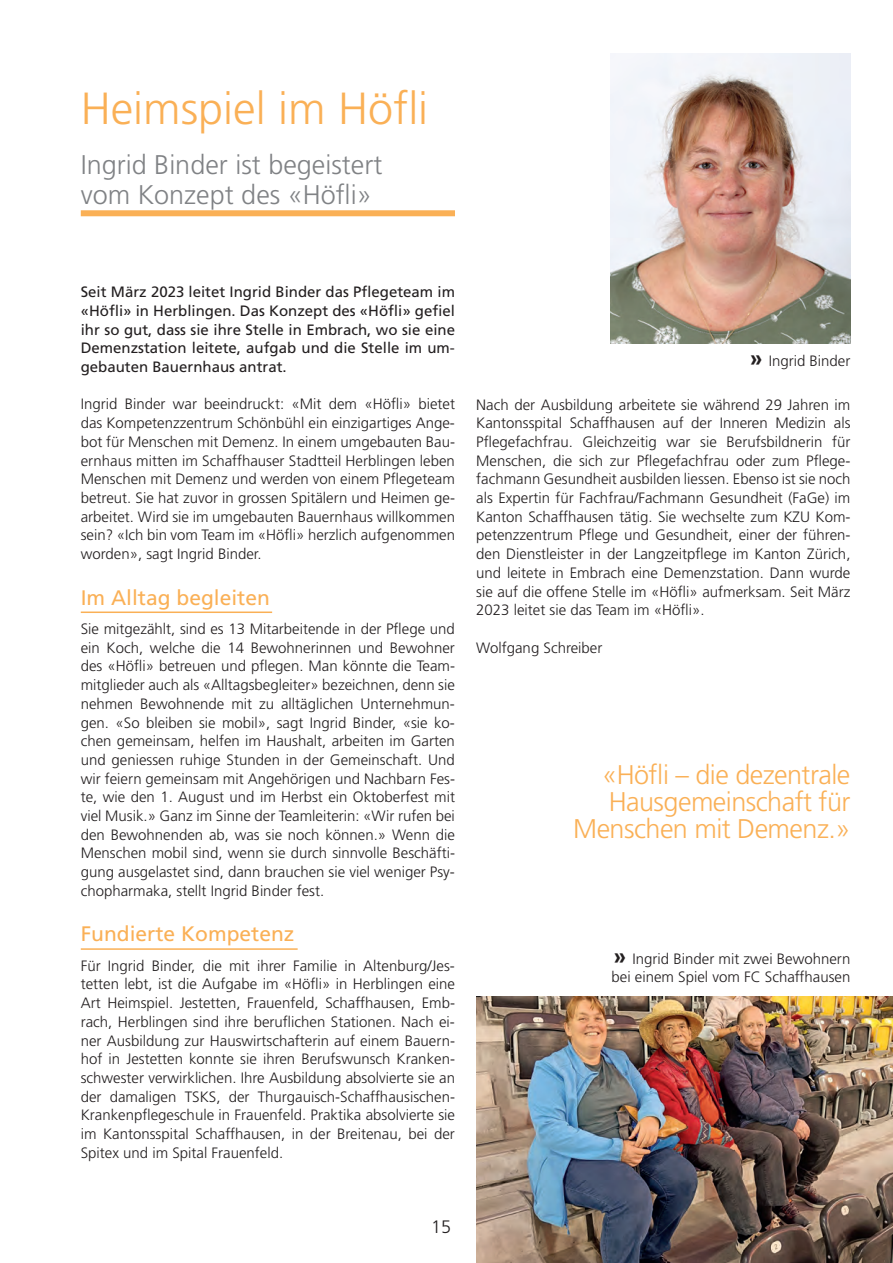
<style>
.page{position:relative;width:893px;height:1263px;background:#fff}
.page>*{position:absolute;margin:0;border:0;box-sizing:border-box;transform-origin:0 0}
.t1{font:300 45px "Frutiger LT Std";color:#fab056}
.t2{font:300 27px/27px "Frutiger LT Std";letter-spacing:-.02em;color:#fab056;text-align:right}
.t3{font:300 27px/30px "Frutiger LT Std";color:#808285}
.t4{font:21px "Frutiger LT Std";color:#fab056}
.t5{font:300 18px "Frutiger LT Std";color:#231f20}
.t6{font:300 15px/18.8px "Frutiger LT Std";color:#231f20;text-align:justify}
.t7{font:15px/18.8px "Frutiger LT Std";color:#231f20;text-align:justify}
.s1{font-weight:700;font-size:22.5px}
</style>
<div class="page">
<hr style="left:81px;top:948px;width:217px;height:2px;background:#fab056">
<hr style="left:81px;top:611px;width:191px;height:2px;background:#fab056">
<div style="left:81px;top:210px;width:374px;height:6px;background:#fab056"></div>
<img style="left:476px;top:996px;width:417px;height:267px">
<img style="left:610px;top:53px;width:240px;height:290px">
<h1 class="t1" style="left:81px;top:83px;width:349px">Heimspiel im Höfli</h1>
<h2 class="t3" style="left:81px;top:150px;width:303px">Ingrid Binder ist begeistert vom Konzept des «Höfli»</h2>
<p class="t7" style="left:81px;top:283px;width:376px">Seit März 2023 leitet Ingrid Binder das Pflegeteam im «Höfli» in Herblingen. Das Konzept des «Höfli» gefiel ihr so gut, dass sie ihre Stelle in Embrach, wo sie eine Demenzstation leitete, aufgab und die Stelle im um&shy;gebauten Bauernhaus antrat.</p>
<p class="t6" style="left:81px;top:395px;width:376px">Ingrid Binder war beeindruckt: «Mit dem «Höfli» bietet das Kompetenzzentrum Schönbühl ein einzigartiges Ange&shy;bot für Menschen mit Demenz. In einem umgebauten Bau&shy;ernhaus mitten im Schaffhauser Stadtteil Herblingen leben Menschen mit Demenz und werden von einem Pflegeteam betreut. Sie hat zuvor in grossen Spitälern und Heimen ge&shy;arbeitet. Wird sie im umgebauten Bauernhaus willkommen sein? «Ich bin vom Team im «Höfli» herzlich aufgenommen worden», sagt Ingrid Binder.</p>
<h3 class="t4" style="left:81px;top:585px;width:191px">Im Alltag begleiten</h3>
<p class="t6" style="left:81px;top:620px;width:376px">Sie mitgezählt, sind es 13 Mitarbeitende in der Pflege und ein Koch, welche die 14 Bewohnerinnen und Bewohner des «Höfli» betreuen und pflegen. Man könnte die Team&shy;mitglieder auch als «Alltagsbegleiter» bezeichnen, denn sie nehmen Bewohnende mit zu alltäglichen Unternehmun&shy;gen. «So bleiben sie mobil», sagt Ingrid Binder, «sie ko&shy;chen gemeinsam, helfen im Haushalt, arbeiten im Garten und geniessen ruhige Stunden in der Gemeinschaft. Und wir feiern gemeinsam mit Angehörigen und Nachbarn Fes&shy;te, wie den 1. August und im Herbst ein Oktoberfest mit viel Musik.» Ganz im Sinne der Teamleiterin: «Wir rufen bei den Bewohnenden ab, was sie noch können.» Wenn die Menschen mobil sind, wenn sie durch sinnvolle Beschäfti&shy;gung ausgelastet sind, dann brauchen sie viel weniger Psy&shy;chopharmaka, stellt Ingrid Binder fest.</p>
<h3 class="t4" style="left:81px;top:922px;width:215px">Fundierte Kompetenz</h3>
<p class="t6" style="left:81px;top:956px;width:376px">Für Ingrid Binder, die mit ihrer Familie in Altenburg/Jes&shy;tetten lebt, ist die Aufgabe im «Höfli» in Herblingen eine Art Heimspiel. Jestetten, Frauenfeld, Schaffhausen, Emb&shy;rach, Herblingen sind ihre beruflichen Stationen. Nach ei&shy;ner Ausbildung zur Hauswirtschafterin auf einem Bauern&shy;hof in Jestetten konnte sie ihren Berufswunsch Kranken&shy;schwester verwirklichen. Ihre Ausbildung absolvierte sie an der damaligen TSKS, der Thurgauisch-Schaffhausischen-Krankenpflegeschule in Frauenfeld. Praktika absolvierte sie im Kantonsspital Schaffhausen, in der Breitenau, bei der Spitex und im Spital Frauenfeld.</p>
<p class="t6" style="left:750px;top:352px;width:102px"><span class="s1">»</span> Ingrid Binder</p>
<p class="t6" style="left:476px;top:395px;width:376px">Nach der Ausbildung arbeitete sie während 29 Jahren im Kantonsspital Schaffhausen auf der Inneren Medizin als Pflegefachfrau. Gleichzeitig war sie Berufsbildnerin für Menschen, die sich zur Pflegefachfrau oder zum Pflege&shy;fachmann Gesundheit ausbilden liessen. Ebenso ist sie noch als Expertin für Fachfrau/Fachmann Gesundheit (FaGe) im Kanton Schaffhausen tätig. Sie wechselte zum KZU Kom&shy;petenzzentrum Pflege und Gesundheit, einer der führen&shy;den Dienstleister in der Langzeitpflege im Kanton Zürich, und leitete in Embrach eine Demenzstation. Dann wurde sie auf die offene Stelle im «Höfli» aufmerksam. Seit März 2023 leitet sie das Team im «Höfli».</p>
<p class="t6" style="left:476px;top:638px;width:128px">Wolfgang Schreiber</p>
<h2 class="t2" style="left:573px;top:761px;width:279px">«Höfli – die dezentrale<br>Hausgemeinschaft für<br>Menschen mit Demenz.»</h2>
<p class="t6" style="left:611px;top:950px;width:240px;line-height:18px"><span class="s1">»</span> Ingrid Binder mit zwei Bewohnern bei einem Spiel vom FC Schaffhausen</p>
<p class="t5" style="left:431px;top:1217px;width:22px">15</p>
</div>
